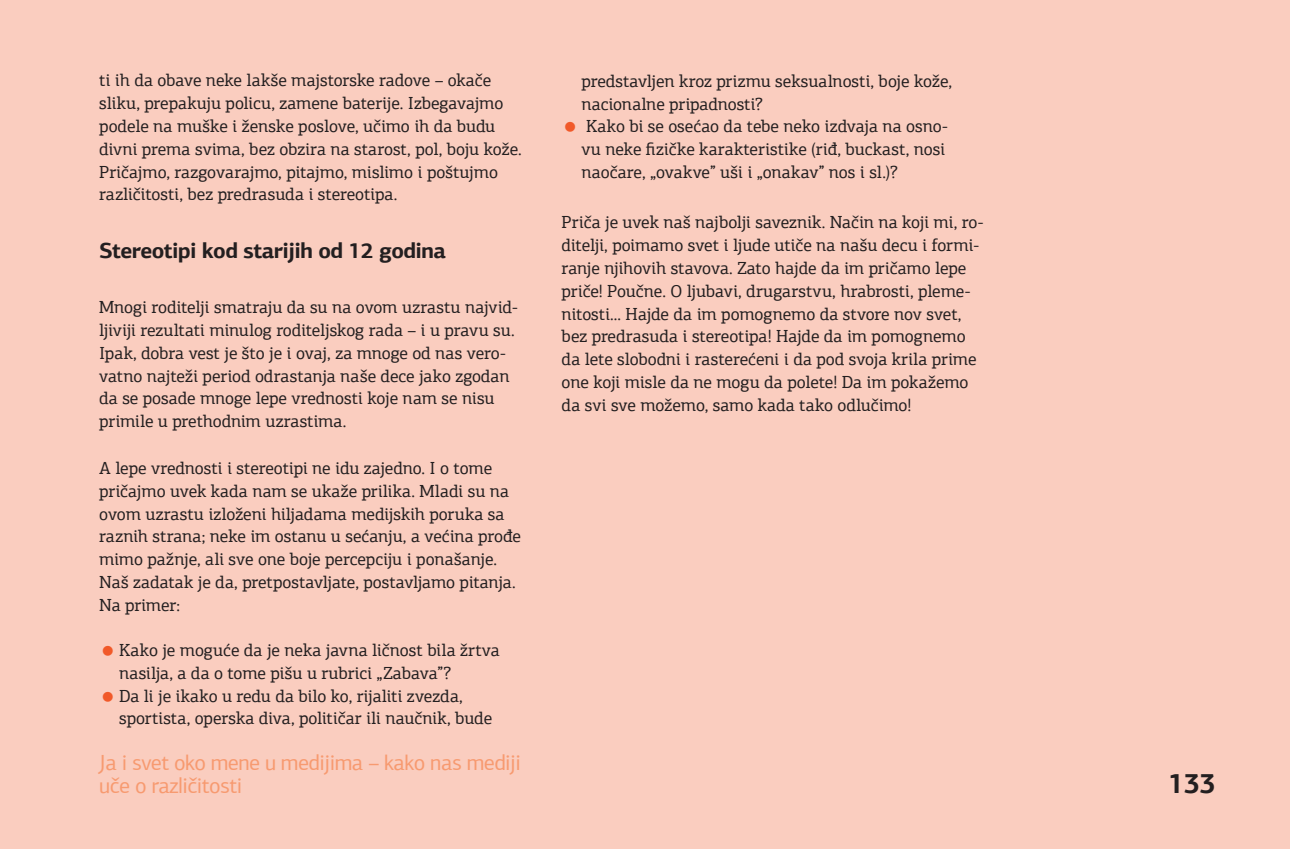
<style>
.page{position:relative;width:1290px;height:849px;background:#fff}
.page>*{position:absolute;margin:0;border:0;box-sizing:border-box;transform-origin:0 0}
.t1{font:700 28px "PF Agora Sans Pro";color:#231f20}
.t2{font:21.88px/22.8px "PF Agora Sans Pro";letter-spacing:-.025em;color:#f79a70}
.t3{font:700 21.88px "PF Agora Sans Pro";letter-spacing:-.025em;color:#231f20}
.t4{font:17.5px/22.8px "PF Agora Slab Pro";letter-spacing:-.005em;color:#231f20}
</style>
<div class="page">
<div style="left:0;top:0;width:1290px;height:848px;background:#facdbf"></div>
<p class="t4" style="left:99px;top:69px;width:424px">ti ih da obave neke lakše majstorske radove – okače sliku, prepakuju policu, zamene baterije. Izbegavajmo podele na muške i ženske poslove, učimo ih da budu divni prema svima, bez obzira na starost, pol, boju kože.<br>Pričajmo, razgovarajmo, pitajmo, mislimo i poštujmo različitosti, bez predrasuda i stereotipa.</p>
<p class="t3" style="left:99px;top:236px;width:348px">Stereotipi kod starijih od 12 godina</p>
<p class="t4" style="left:99px;top:296px;width:421px">Mnogi roditelji smatraju da su na ovom uzrastu najvid&shy;ljiviji rezultati minulog roditeljskog rada – i u pravu su.<br>Ipak, dobra vest je što je i ovaj, za mnoge od nas vero&shy;vatno najteži period odrastanja naše dece jako zgodan da se posade mnoge lepe vrednosti koje nam se nisu primile u prethodnim uzrastima.</p>
<p class="t4" style="left:99px;top:456px;width:423px">A lepe vrednosti i stereotipi ne idu zajedno. I o tome pričajmo uvek kada nam se ukaže prilika. Mladi su na ovom uzrastu izloženi hiljadama medijskih poruka sa raznih strana; neke im ostanu u sećanju, a većina prođe mimo pažnje, ali sve one boje percepciju i ponašanje.<br>Naš zadatak je da, pretpostavljate, postavljamo pitanja.<br>Na primer:</p>
<p class="t4" style="left:119px;top:638px;width:382px">Kako je moguće da je neka javna ličnost bila žrtva nasilja, a da o tome pišu u rubrici „Zabava”?<br>Da li je ikako u redu da bilo ko, rijaliti zvezda, sportista, operska diva, političar ili naučnik, bude</p>
<p class="t2" style="left:99px;top:751px;width:423px">Ja i svet oko mene u medijima – kako nas mediji uče o različitosti</p>
<p class="t4" style="left:581px;top:69px;width:372px">predstavljen kroz prizmu seksualnosti, boje kože, nacionalne pripadnosti?<br>Kako bi se osećao da tebe neko izdvaja na osno&shy;vu neke fizičke karakteristike (riđ, buckast, nosi naočare, „ovakve” uši i „onakav” nos i sl.)?</p>
<p class="t4" style="left:562px;top:211px;width:424px">Priča je uvek naš najbolji saveznik. Način na koji mi, ro&shy;ditelji, poimamo svet i ljude utiče na našu decu i formi&shy;ranje njihovih stavova. Zato hajde da im pričamo lepe priče! Poučne. O ljubavi, drugarstvu, hrabrosti, pleme&shy;nitosti... Hajde da im pomognemo da stvore nov svet, bez predrasuda i stereotipa! Hajde da im pomognemo da lete slobodni i rasterećeni i da pod svoja krila prime one koji misle da ne mogu da polete! Da im pokažemo da svi sve možemo, samo kada tako odlučimo!</p>
<h1 class="t1" style="left:1168px;top:765px;width:49px">133</h1>
</div>
